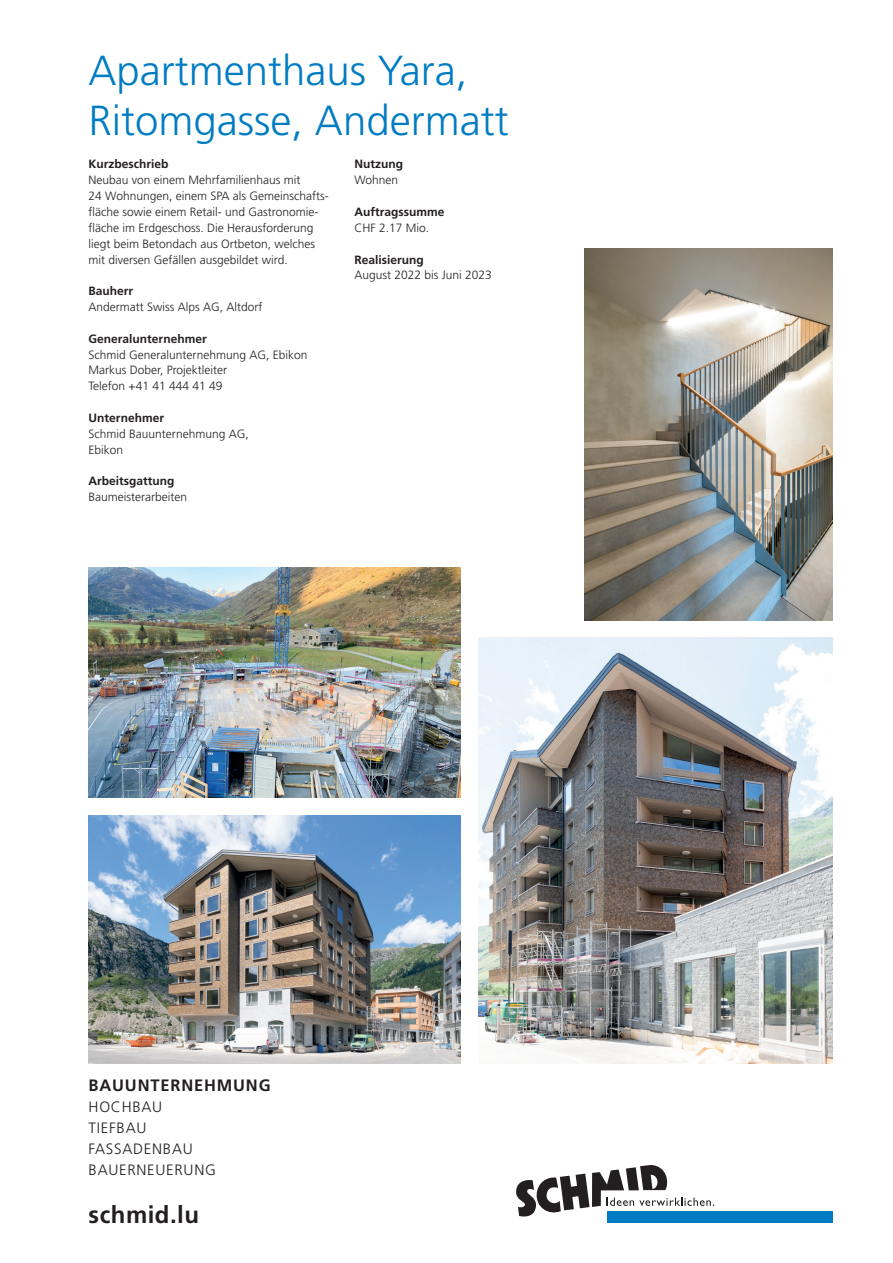
<style>
.page{position:relative;width:893px;height:1263px;background:#fff}
.page>*{position:absolute;margin:0;border:0;box-sizing:border-box;transform-origin:0 0}
.t1{font:300 42px/50.4px "Frutiger LT Std";color:#007cc2}
.t2{font:700 24px "Frutiger LT Std";letter-spacing:.02em;color:#231f20}
.t3{font:700 16.5px "Frutiger LT Std";letter-spacing:.05em;color:#231f20}
.t4{font:300 15px/21px "Frutiger LT Std";letter-spacing:.05em;color:#231f20}
.t5{font:300 12px/15.9px "Frutiger LT Std";color:#231f20}
.t6{font:700 12px "Frutiger LT Std";color:#231f20}
</style>
<div class="page">
<div style="left:607px;top:1211px;width:226px;height:11px;background:#007cc2"></div>
<svg style="left:516px;top:1165px;width:198px;height:52px"></svg>
<img style="left:89px;top:815px;width:372px;height:248px">
<img style="left:585px;top:248px;width:248px;height:372px">
<img style="left:478px;top:638px;width:355px;height:425px">
<img style="left:89px;top:567px;width:372px;height:230px">
<h1 class="t1" style="left:89px;top:46px;width:422px">Apartmenthaus Yara,<br>Ritomgasse, Andermatt</h1>
<p class="t6" style="left:89px;top:157px;width:82px">Kurzbeschrieb</p>
<p class="t5" style="left:89px;top:172px;width:242px">Neubau von einem Mehrfamilienhaus mit<br>24 Wohnungen, einem SPA als Gemeinschafts&shy;fläche sowie einem Retail- und Gastronomie&shy;fläche im Erdgeschoss. Die Herausforderung liegt beim Betondach aus Ortbeton, welches mit diversen Gefällen ausgebildet wird.</p>
<p class="t6" style="left:89px;top:284px;width:46px">Bauherr</p>
<p class="t5" style="left:89px;top:299px;width:176px">Andermatt Swiss Alps AG, Altdorf</p>
<p class="t6" style="left:89px;top:331px;width:120px">Generalunternehmer</p>
<p class="t5" style="left:89px;top:347px;width:220px">Schmid Generalunternehmung AG, Ebikon<br>Markus Dober, Projektleiter<br>Telefon +41 41 444 41 49</p>
<p class="t6" style="left:89px;top:411px;width:77px">Unternehmer</p>
<p class="t5" style="left:89px;top:426px;width:162px">Schmid Bauunternehmung AG,<br>Ebikon</p>
<p class="t6" style="left:89px;top:474px;width:88px">Arbeitsgattung</p>
<p class="t5" style="left:89px;top:489px;width:100px">Baumeisterarbeiten</p>
<p class="t6" style="left:354px;top:157px;width:50px">Nutzung</p>
<p class="t5" style="left:354px;top:172px;width:45px">Wohnen</p>
<p class="t6" style="left:354px;top:205px;width:91px">Auftragssumme</p>
<p class="t5" style="left:354px;top:220px;width:76px">CHF 2.17 Mio.</p>
<p class="t6" style="left:354px;top:252px;width:71px">Realisierung</p>
<p class="t5" style="left:354px;top:267px;width:139px">August 2022 bis Juni 2023</p>
<h3 class="t3" style="left:89px;top:1075px;width:184px">BAUUNTERNEHMUNG</h3>
<p class="t4" style="left:89px;top:1096px;width:129px">HOCHBAU<br>TIEFBAU<br>FASSADENBAU<br>BAUERNEUERUNG</p>
<h2 class="t2" style="left:89px;top:1200px;width:112px">schmid.lu</h2>
</div>
